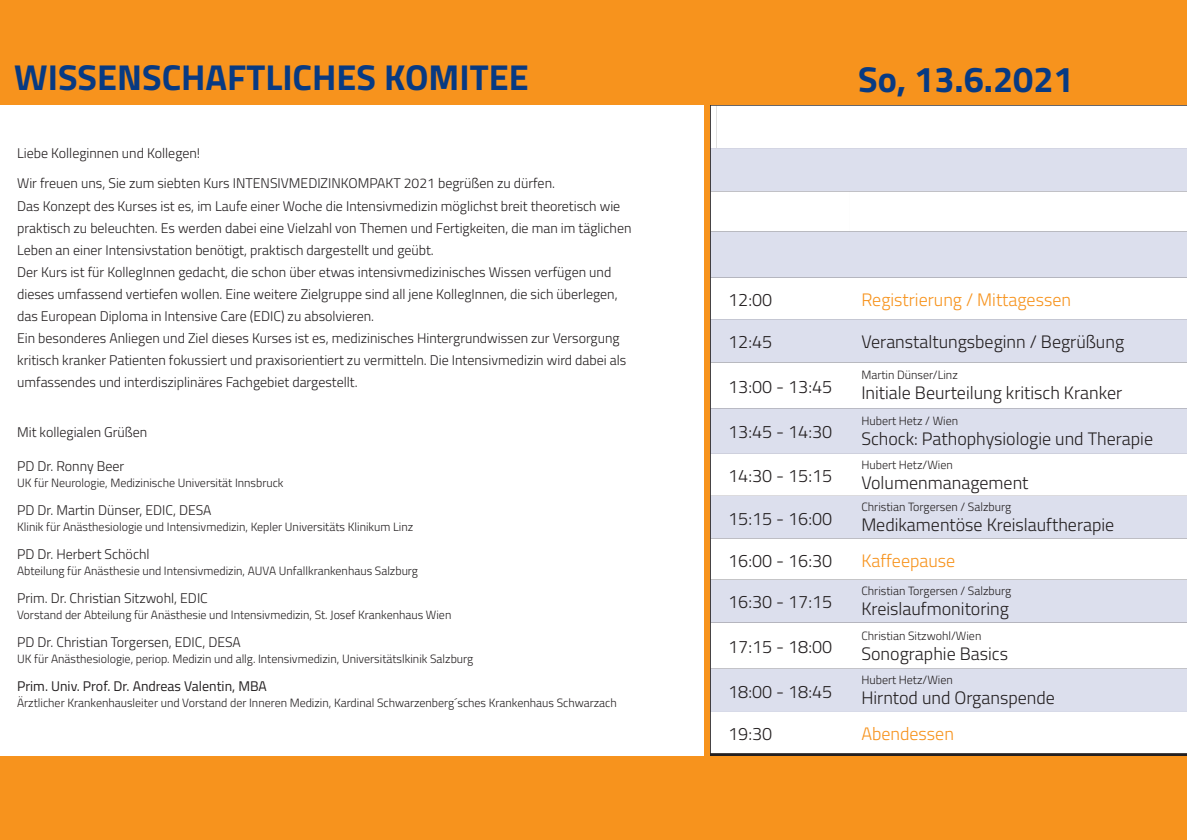
<style>
.page{position:relative;width:1187px;height:840px;background:#fff}
.page>*{position:absolute;margin:0;border:0;box-sizing:border-box;transform-origin:0 0}
.t1{font:700 36px "Titillium Web";color:#083a82}
.tab_9_pt{font:300 18px "Titillium Web";color:#231f20}
.tab_9_pt-2{font:300 18px "Titillium Web";color:#f7931d}
.tab_6_pt{font:300 18px "Titillium Web";color:#231f20}
.t2{font:300 14px "Titillium Web";color:#231f20}
.t3{font:14px "Titillium Web";color:#231f20}
.tab_6_pt-2{font:300 12px "Titillium Web";color:#231f20}
</style>
<div class="page">
<div style="left:0;top:0;width:1187px;height:839px;background:#f7931d"></div>
<div style="left:0;top:106px;width:703px;height:649px;background:#fff"></div>
<div style="left:711px;top:106px;width:476px;height:646px;background:#fff"></div>
<div style="left:717px;top:106px;width:470px;height:42px;background:#fff"></div>
<svg style="left:711px;top:148px;width:476px;height:563px;background:#e9ebf3"></svg>
<div style="left:711px;top:538px;width:476px;height:41px;background:#fff"></div>
<p class="t1" style="left:14px;top:50px;width:516px">WISSENSCHAFTLICHES KOMITEE</p>
<p class="t2" style="left:17px;top:143px;width:185px">Liebe Kolleginnen und Kollegen!</p>
<p class="t2" style="left:17px;top:173px;width:539px">Wir freuen uns, Sie zum siebten Kurs INTENSIVMEDIZINKOMPAKT 2021 begrüßen zu dürfen.</p>
<p class="t2" style="left:17px;top:195px;width:605px">Das Konzept des Kurses ist es, im Laufe einer Woche die Intensivmedizin möglichst breit theoretisch wie</p>
<p class="t2" style="left:17px;top:217px;width:616px">praktisch zu beleuchten. Es werden dabei eine Vielzahl von Themen und Fertigkeiten, die man im täglichen</p>
<p class="t2" style="left:17px;top:239px;width:418px">Leben an einer Intensivstation benötigt, praktisch dargestellt und geübt.</p>
<p class="t2" style="left:17px;top:261px;width:596px">Der Kurs ist für KollegInnen gedacht, die schon über etwas intensivmedizinisches Wissen verfügen und</p>
<p class="t2" style="left:17px;top:283px;width:602px">dieses umfassend vertiefen wollen. Eine weitere Zielgruppe sind all jene KollegInnen, die sich überlegen,</p>
<p class="t2" style="left:17px;top:305px;width:358px">das European Diploma in Intensive Care (EDIC) zu absolvieren.</p>
<p class="t2" style="left:17px;top:327px;width:604px">Ein besonderes Anliegen und Ziel dieses Kurses ist es, medizinisches Hintergrundwissen zur Versorgung</p>
<p class="t2" style="left:17px;top:349px;width:611px">kritisch kranker Patienten fokussiert und praxisorientiert zu vermitteln. Die Intensivmedizin wird dabei als</p>
<p class="t2" style="left:17px;top:371px;width:342px">umfassendes und interdisziplinäres Fachgebiet dargestellt.</p>
<p class="t2" style="left:17px;top:421px;width:132px">Mit kollegialen Grüßen</p>
<p class="t2" style="left:17px;top:455px;width:109px">PD Dr. Ronny Beer</p>
<p class="tab_6_pt-2" style="left:17px;top:473px;width:268px">UK für Neurologie, Medizinische Universität Innsbruck</p>
<p class="t2" style="left:17px;top:499px;width:196px">PD Dr. Martin Dünser, EDIC, DESA</p>
<p class="tab_6_pt-2" style="left:17px;top:517px;width:397px">Klinik für Anästhesiologie und Intensivmedizin, Kepler Universitäts Klinikum Linz</p>
<p class="t2" style="left:17px;top:543px;width:134px">PD Dr. Herbert Schöchl</p>
<p class="tab_6_pt-2" style="left:17px;top:561px;width:402px">Abteilung für Anästhesie und Intensivmedizin, AUVA Unfallkrankenhaus Salzburg</p>
<p class="t2" style="left:17px;top:587px;width:192px">Prim. Dr. Christian Sitzwohl, EDIC</p>
<p class="tab_6_pt-2" style="left:17px;top:605px;width:436px">Vorstand der Abteilung für Anästhesie und Intensivmedizin, St. Josef Krankenhaus Wien</p>
<p class="t2" style="left:17px;top:631px;width:225px">PD Dr. Christian Torgersen, EDIC, DESA</p>
<p class="tab_6_pt-2" style="left:17px;top:649px;width:458px">UK für Anästhesiologie, periop. Medizin und allg. Intensivmedizin, Universitätslkinik Salzburg</p>
<p class="t3" style="left:17px;top:675px;width:251px">Prim. Univ. Prof. Dr. Andreas Valentin, MBA</p>
<p class="tab_6_pt-2" style="left:17px;top:693px;width:601px">Ärztlicher Krankenhausleiter und Vorstand der Inneren Medizin, Kardinal Schwarzenberg´sches Krankenhaus Schwarzach</p>
<p class="t1" style="left:858px;top:52px;width:217px">So, 13.6.2021</p>
<p class="tab_9_pt" style="left:728px;top:286px;width:46px">12:00</p>
<p class="tab_9_pt-2" style="left:861px;top:286px;width:211px">Registrierung / Mittagessen</p>
<p class="tab_9_pt" style="left:728px;top:328px;width:46px">12:45</p>
<p class="tab_9_pt" style="left:861px;top:328px;width:264px">Veranstaltungsbeginn / Begrüßung</p>
<p class="tab_9_pt" style="left:728px;top:373px;width:106px">13:00 - 13:45</p>
<p class="tab_6_pt-2" style="left:861px;top:366px;width:98px">Martin Dünser/Linz</p>
<p class="tab_9_pt" style="left:861px;top:380px;width:262px">Initiale Beurteilung kritisch Kranker</p>
<p class="tab_9_pt" style="left:728px;top:419px;width:106px">13:45 - 14:30</p>
<p class="tab_9_pt" style="left:728px;top:462px;width:106px">14:30 - 15:15</p>
<p class="tab_9_pt" style="left:728px;top:505px;width:106px">15:15 - 16:00</p>
<p class="tab_6_pt-2" style="left:861px;top:412px;width:98px">Hubert Hetz / Wien</p>
<p class="tab_9_pt" style="left:861px;top:425px;width:293px">Schock: Pathophysiologie und Therapie</p>
<p class="tab_6_pt-2" style="left:861px;top:455px;width:93px">Hubert Hetz/Wien</p>
<p class="tab_9_pt" style="left:861px;top:469px;width:169px">Volumenmanagement</p>
<p class="tab_6_pt-2" style="left:861px;top:498px;width:151px">Christian Torgersen / Salzburg</p>
<p class="tab_6_pt" style="left:861px;top:511px;width:254px">Medikamentöse Kreislauftherapie</p>
<p class="tab_9_pt" style="left:728px;top:547px;width:106px">16:00 - 16:30</p>
<p class="tab_9_pt-2" style="left:861px;top:547px;width:96px">Kaffeepause</p>
<p class="tab_9_pt" style="left:728px;top:588px;width:106px">16:30 - 17:15</p>
<p class="tab_6_pt-2" style="left:861px;top:581px;width:151px">Christian Torgersen / Salzburg</p>
<p class="tab_9_pt" style="left:861px;top:595px;width:149px">Kreislaufmonitoring</p>
<p class="tab_9_pt" style="left:728px;top:633px;width:106px">17:15 - 18:00</p>
<p class="tab_9_pt" style="left:728px;top:678px;width:106px">18:00 - 18:45</p>
<p class="tab_6_pt-2" style="left:861px;top:626px;width:122px">Christian Sitzwohl/Wien</p>
<p class="tab_9_pt" style="left:861px;top:640px;width:148px">Sonographie Basics</p>
<p class="tab_6_pt-2" style="left:861px;top:671px;width:93px">Hubert Hetz/Wien</p>
<p class="tab_9_pt" style="left:861px;top:684px;width:195px">Hirntod und Organspende</p>
<p class="tab_9_pt" style="left:728px;top:720px;width:46px">19:30</p>
<p class="tab_9_pt-2" style="left:861px;top:720px;width:94px">Abendessen</p>
</div>
